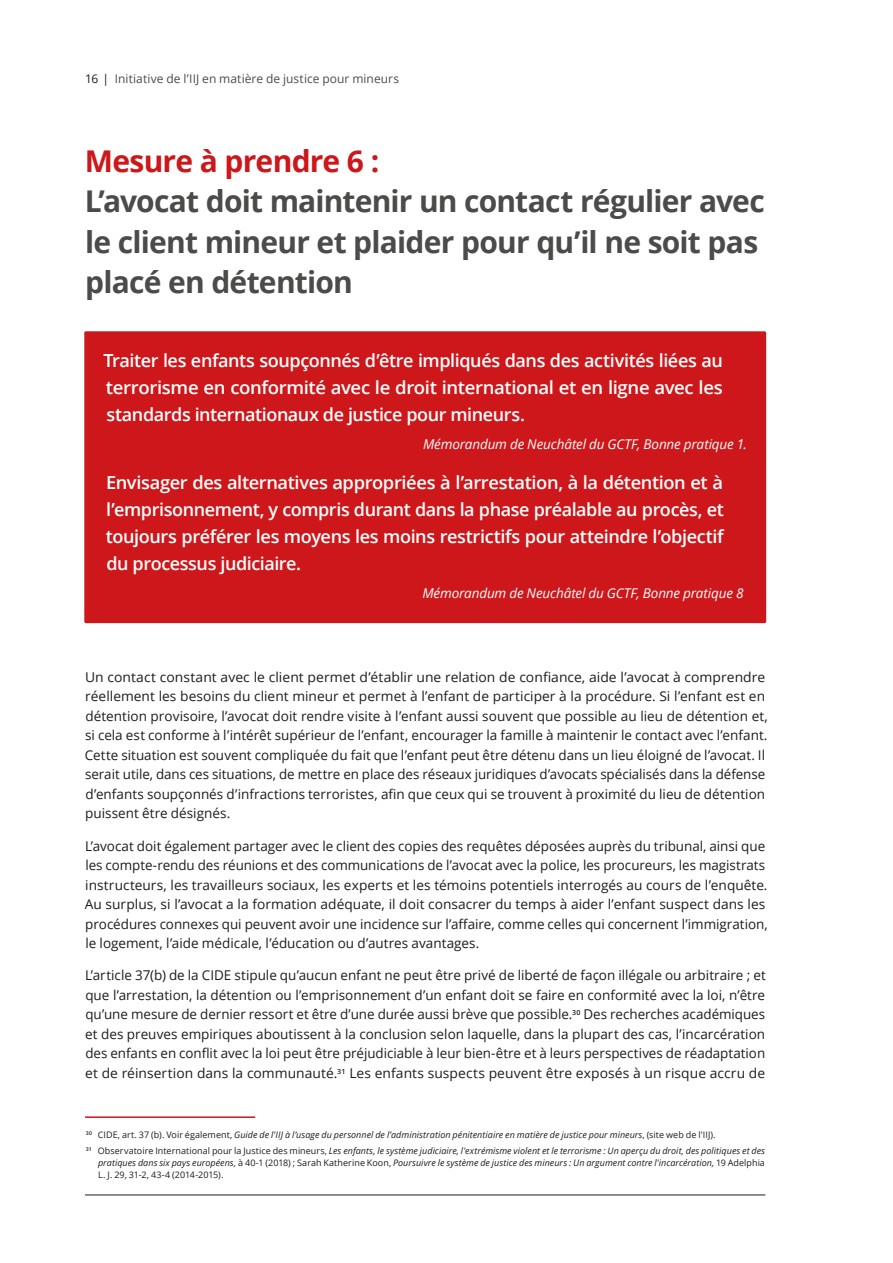
<style>
.page{position:relative;width:893px;height:1263px;background:#fff}
.page>*{position:absolute;margin:0;border:0;box-sizing:border-box;transform-origin:0 0}
.t1{font:700 30px/40.5px "Open Sans";letter-spacing:-.025em;color:#4b4b4a}
.SHADED_Note{font:600 18px/27px "Open Sans";letter-spacing:-.025em;color:#fff;text-align:justify}
.I__BODY_COPY{font:13.5px/19.5px "Open Sans";color:#1d1d1b}
.GCTF_Source{font:italic 13.5px "Open Sans";letter-spacing:-.01em;color:#fff}
.t2{font:12px "Open Sans";letter-spacing:.005em;color:#4b4b4a}
.ENG_Footnote{font:italic 9px/12px "Open Sans";letter-spacing:.005em;color:#1d1d1b;text-align:justify}
.s1{color:#1d1d1b}
.s2{color:#cd171a}
.s3{font-style:normal}
</style>
<div class="page">
<hr style="left:85px;top:1194px;width:680px;height:1px;background:#1d1d1b">
<hr style="left:85px;top:1116px;width:170px;height:2px;background:#cd171a">
<div style="left:85px;top:332px;width:680px;height:290px;background:#cd171a"></div>
<div style="left:84px;top:331px;width:682px;height:292px;border:2px solid #cd171a"></div>
<p class="t2" style="left:85px;top:70px;width:316px"><span class="s1">16 |</span> Initiative de l’IIJ en matière de justice pour mineurs</p>
<p class="t1" style="left:85px;top:140px;width:681px"><span class="s2">Mesure à prendre 6 :<br></span>L’avocat doit maintenir un contact régulier avec le client mineur et plaider pour qu’il ne soit pas placé en détention</p>
<p class="SHADED_Note" style="left:104px;top:347px;width:621px">Traiter les enfants soupçonnés d’être impliqués dans des activités liées au terrorisme en conformité avec le droit international et en ligne avec les standards internationaux de justice pour mineurs.</p>
<p class="GCTF_Source" style="left:423px;top:435px;width:325px">Mémorandum de Neuchâtel du GCTF, Bonne pratique 1.</p>
<p class="SHADED_Note" style="left:106px;top:468px;width:619px">Envisager des alternatives appropriées à l’arrestation, à la détention et à l’emprisonnement, y compris durant dans la phase préalable au procès, et toujours préférer les moyens les moins restrictifs pour atteindre l’objectif du processus judiciaire.</p>
<p class="GCTF_Source" style="left:422px;top:584px;width:323px">Mémorandum de Neuchâtel du GCTF, Bonne pratique 8</p>
<p class="I__BODY_COPY" style="left:85px;top:667px;width:684px">Un contact constant avec le client permet d’établir une relation de confiance, aide l’avocat à comprendre réellement les besoins du client mineur et permet à l’enfant de participer à la procédure. Si l’enfant est en détention provisoire, l’avocat doit rendre visite à l’enfant aussi souvent que possible au lieu de détention et, si cela est conforme à l’intérêt supérieur de l’enfant, encourager la famille à maintenir le contact avec l’enfant.<br>Cette situation est souvent compliquée du fait que l’enfant peut être détenu dans un lieu éloigné de l’avocat. Il serait utile, dans ces situations, de mettre en place des réseaux juridiques d’avocats spécialisés dans la défense d’enfants soupçonnés d’infractions terroristes, afin que ceux qui se trouvent à proximité du lieu de détention puissent être désignés.</p>
<p class="I__BODY_COPY" style="left:85px;top:836px;width:684px">L’avocat doit également partager avec le client des copies des requêtes déposées auprès du tribunal, ainsi que les compte-rendu des réunions et des communications de l’avocat avec la police, les procureurs, les magistrats instructeurs, les travailleurs sociaux, les experts et les témoins potentiels interrogés au cours de l’enquête.<br>Au surplus, si l’avocat a la formation adéquate, il doit consacrer du temps à aider l’enfant suspect dans les procédures connexes qui peuvent avoir une incidence sur l’affaire, comme celles qui concernent l’immigration, le logement, l’aide médicale, l’éducation ou d’autres avantages.</p>
<p class="I__BODY_COPY" style="left:85px;top:965px;width:682px;text-align:justify">L’article 37(b) de la CIDE stipule qu’aucun enfant ne peut être privé de liberté de façon illégale ou arbitraire ; et que l’arrestation, la détention ou l’emprisonnement d’un enfant doit se faire en conformité avec la loi, n’être qu’une mesure de dernier ressort et être d’une durée aussi brève que possible.<sup>30</sup> Des recherches académiques et des preuves empiriques aboutissent à la conclusion selon laquelle, dans la plupart des cas, l’incarcération des enfants en conflit avec la loi peut être préjudiciable à leur bien-être et à leurs perspectives de réadaptation et de réinsertion dans la communauté.<sup>31</sup> Les enfants suspects peuvent être exposés à un risque accru de</p>
<p class="ENG_Footnote" style="left:86px;top:1128px;width:631px"><sup>30</sup> <span class="s3">CIDE, art. 37 (b). Voir également,</span> Guide de l'IIJ à l’usage du personnel de l’administration pénitentiaire en matière de justice pour mineurs<span class="s3">, (site web de l'IIJ).</span></p>
<p class="ENG_Footnote" style="left:98px;top:1144px;width:669px;text-indent:-12px"><sup>31</sup> <span class="s3">Observatoire International pour la Justice des mineurs,</span> Les enfants, le système judiciaire, l'extrémisme violent et le terrorisme : Un aperçu du droit, des politiques et des pratiques dans six pays européens, <span class="s3">à 40-1 (2018) ; Sarah Katherine Koon,</span> Poursuivre le système de justice des mineurs : Un argument contre l'incarcération, <span class="s3">19 Adelphia L. J. 29, 31-2, 43-4 (2014-2015).</span></p>
</div>
